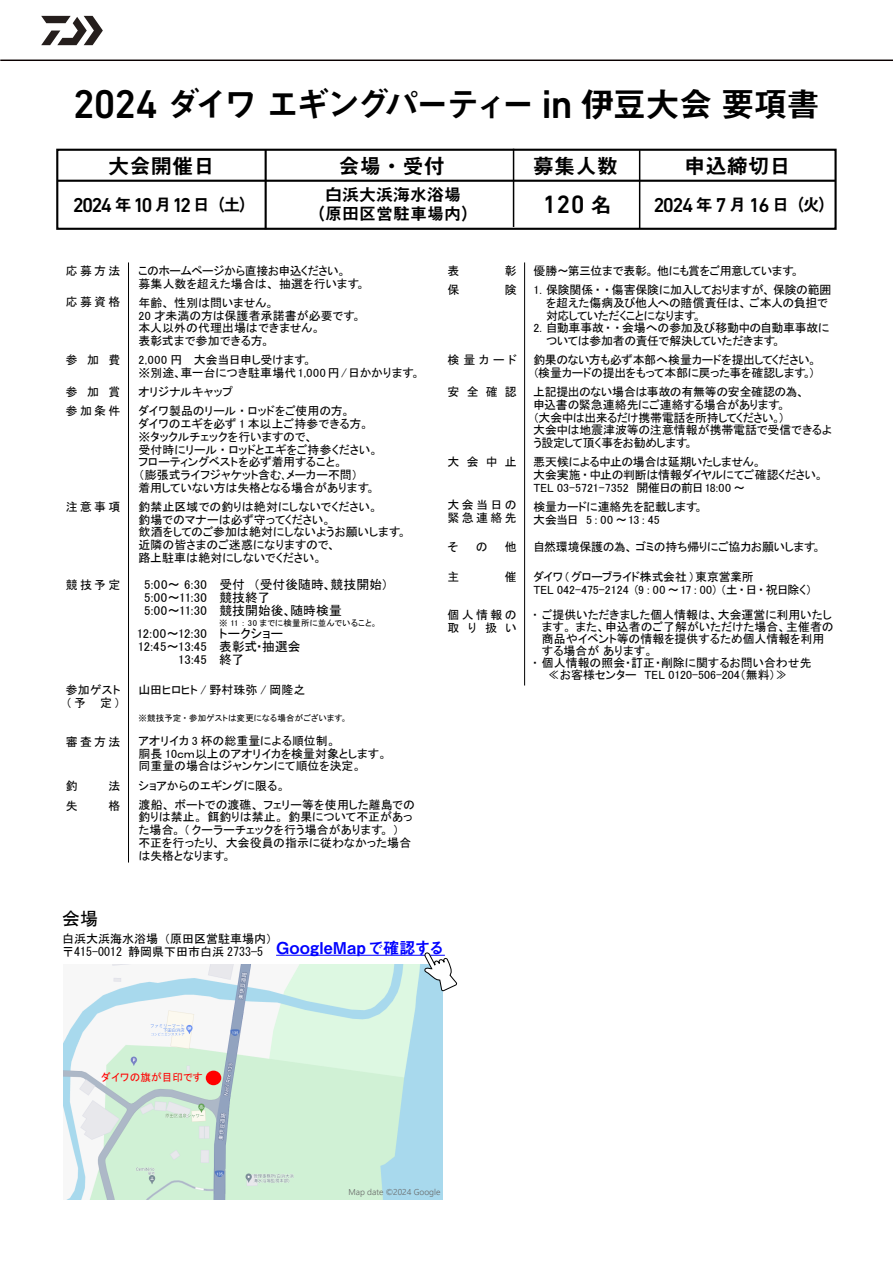
<style>
.page{position:relative;width:893px;height:1263px;background:#fff}
.page>*{position:absolute;margin:0;border:0;box-sizing:border-box;transform-origin:0 0}
.t1{font:34.05px "Midashi Go Pro MB31";letter-spacing:-.085em;color:#000}
.t2{font:500 25.5px "DIN Next LT Pro";color:#000}
.t3{font:21.3px "Midashi Go Pro MB31";color:#000}
.t4{font:500 20.4px "DIN Next LT Pro";letter-spacing:-.085em;color:#000}
.t5{font:18px "MS Gothic";color:#000}
.t6{font:16.95px/19.2px "Midashi Go Pro MB31";color:#000;text-align:center}
.t7{font:12.75px/12.8px "MS P Gothic";letter-spacing:.015em;color:#000}
.t8{font:12px/12.8px "MS Gothic";color:#000}
.t9{font:11.85px/12.8px "MS P Gothic";color:#000}
.t10{font:11.85px/12.8px "MS P Gothic";letter-spacing:-.02em;color:#000}
.t11{font:11.85px/12.8px "MS P Gothic";letter-spacing:-.025em;color:#000}
.t12{font:11.85px "MS P Gothic";letter-spacing:-.03em;color:#000}
.t13{font:11.85px/12.8px "MS P Gothic";letter-spacing:.205em;color:#000}
.t14{font:10.65px "MS P Gothic";color:#f00}
.t15{font:8.55px "MS P Gothic";letter-spacing:.02em;color:#000}
.t16{font:300 8.55px "Yu Gothic UI";color:#666}
.s1{font-family:"DIN Next LT Pro";font-weight:500;font-size:40.8px}
.s2{font-family:"Midashi Go Pro MB31";font-weight:400;font-size:21.3px}
.s3{font-family:"Midashi Go Pro MB31";font-weight:400;font-size:16.95px}
</style>
<div class="page">
<hr style="left:0;top:60px;width:893px;height:1px;background:#0a0000">
<svg style="left:41px;top:16px;width:62px;height:29px"></svg>
<hr style="left:128px;top:262px;width:1px;height:600px;background:#000">
<hr style="left:524px;top:262px;width:1px;height:423px;background:#000">
<img style="left:63px;top:965px;width:380px;height:234px">
<div style="left:206px;top:1070px;width:15px;height:15px;background:#f00;border-radius:50%"></div>
<hr style="left:276px;top:955px;width:169px;height:1px;background:#00f">
<svg style="left:423px;top:952px;width:35px;height:39px"></svg>
<svg style="left:56px;top:148px;width:781px;height:82px"></svg>
<hr style="left:57px;top:180px;width:778px;height:2px;background:#000">
<hr style="left:265px;top:149px;width:2px;height:80px;background:#000">
<hr style="left:513px;top:149px;width:1px;height:78px;background:#000">
<hr style="left:639px;top:150px;width:1px;height:79px;background:#000">
<h1 class="t1" style="left:73px;top:77px;width:749px"><span class="s1">2024</span> ダイワエギングパーティー <span class="s1">in</span> 伊豆大会要項書</h1>
<h3 class="t3" style="left:339px;top:149px;width:108px">会場・受付</h3>
<h3 class="t3" style="left:533px;top:149px;width:87px">募集人数</h3>
<h3 class="t3" style="left:684px;top:149px;width:108px">申込締切日</h3>
<h3 class="t6" style="left:308px;top:183px;width:172px">白浜大浜海水浴場<br>（原田区営駐車場内）</h3>
<h3 class="t3" style="left:108px;top:149px;width:108px">大会開催日</h3>
<h2 class="t2" style="left:543px;top:190px;width:70px">120 <span class="s2">名</span></h2>
<h3 class="t4" style="left:73px;top:193px;width:185px">2024 <span class="s3">年</span> 10 <span class="s3">月</span>12 <span class="s3">日（土）</span></h3>
<h3 class="t4" style="left:653px;top:193px;width:183px">2024 <span class="s3">年</span> 7 <span class="s3">月</span> 16 <span class="s3">日（火）</span></h3>
<p class="t9" style="left:66px;top:264px;width:56px">応募方法</p>
<p class="t9" style="left:66px;top:296px;width:56px">応募資格</p>
<p class="t9" style="left:66px;top:354px;width:56px">参加費</p>
<p class="t9" style="left:66px;top:382px;width:56px;line-height:19.2px">参加賞参加条件</p>
<p class="t9" style="left:66px;top:500px;width:56px">注意事項</p>
<p class="t9" style="left:66px;top:578px;width:56px">競技予定</p>
<p class="t9" style="left:66px;top:684px;width:56px">参加ゲスト（予 定）</p>
<p class="t9" style="left:66px;top:735px;width:56px">審査方法</p>
<p class="t9" style="left:66px;top:799px;width:13px">失</p>
<p class="t9" style="left:109px;top:799px;width:13px">格</p>
<p class="t9" style="left:138px;top:264px;width:228px">このホームページから直接お申込ください。<br>募集人数を超えた場合は、抽選を行います。</p>
<p class="t9" style="left:139px;top:296px;width:224px">年齢、性別は問いません。<br>20 才未満の方は保護者承諾書が必要です。本人以外の代理出場はできません。<br>表彰式まで参加できる方。</p>
<p class="t9" style="left:139px;top:354px;width:283px">2,000 円　 大会当日申し受けます。<br>※別途、車一台につき駐車場代1,000 円/日かかります。</p>
<p class="t9" style="left:138px;top:382px;width:213px;line-height:19.2px">オリジナルキャップ　　　　　　<br>ダイワ製品のリール・ロッドをご使用の方。</p>
<p class="t9" style="left:138px;top:417px;width:241px">ダイワのエギを必ず 1 本以上ご持参できる方。※タックルチェックを行いますので、<br>受付時にリール・ロッドとエギをご持参ください。フローティングベストを必ず着用すること。<br>（膨張式ライフジャケット含む､メーカー不問）<br>着用していない方は失格となる場合があります。</p>
<p class="t9" style="left:138px;top:500px;width:270px">釣禁止区域での釣りは絶対にしないでください。<br>釣場でのマナーは必ず守ってください。<br>飲酒をしてのご参加は絶対にしないようお願いします。近隣の皆さまのご迷惑になりますので、<br>路上駐車は絶対にしないでください。</p>
<p class="t7" style="left:144px;top:578px;width:64px;text-align:justify">5:00～ 6:30<br>5:00～11:30<br>5:00～11:30</p>
<p class="t7" style="left:137px;top:627px;width:72px;text-align:right">12:00～12:30<br>12:45～13:45<br>13:45</p>
<p class="t7" style="left:219px;top:578px;width:170px">受付　（受付後随時、競技開始）競技終了<br>競技開始後、随時検量</p>
<p class="t15" style="left:219px;top:618px;width:159px">※ 11 ： 30 までに検量所に並んでいること。</p>
<p class="t7" style="left:219px;top:627px;width:83px">トークショー<br>表彰式・抽選会終了</p>
<p class="t9" style="left:138px;top:683px;width:168px">山田ヒロヒト / 野村珠弥 / 岡隆之</p>
<p class="t15" style="left:139px;top:713px;width:210px">※競技予定・参加ゲストは変更になる場合がございます。</p>
<p class="t9" style="left:139px;top:734px;width:250px">アオリイカ 3 杯の総重量による順位制。<br>胴長 10ｃｍ以上のアオリイカを検量対象とします。同重量の場合はジャンケンにて順位を決定。</p>
<p class="t9" style="left:139px;top:776px;width:278px;line-height:19.2px">ショアからのエギングに限る。<br>渡船、ボートでの渡礁、フェリー等を使用した離島での</p>
<p class="t9" style="left:139px;top:811px;width:276px">釣りは禁止。餌釣りは禁止。釣果について不正があった場合。 ( クーラーチェックを行う場合があります。 )<br>不正を行ったり、大会役員の指示に従わなかった場合は失格となります。</p>
<p class="t9" style="left:448px;top:264px;width:13px">表</p>
<p class="t9" style="left:505px;top:264px;width:13px">彰</p>
<p class="t9" style="left:448px;top:283px;width:13px">保</p>
<p class="t9" style="left:505px;top:283px;width:13px">険</p>
<p class="t9" style="left:448px;top:354px;width:71px">検量カード</p>
<p class="t9" style="left:448px;top:385px;width:71px">安全確認</p>
<p class="t9" style="left:448px;top:456px;width:71px">大会中止</p>
<p class="t13" style="left:448px;top:498px;width:71px">大会当日の緊急連絡先</p>
<p class="t9" style="left:448px;top:541px;width:12px">そ</p>
<p class="t9" style="left:476px;top:541px;width:13px">の</p>
<p class="t9" style="left:505px;top:541px;width:13px">他</p>
<p class="t9" style="left:448px;top:570px;width:13px">主</p>
<p class="t9" style="left:505px;top:570px;width:13px">催</p>
<p class="t13" style="left:448px;top:609px;width:71px">個人情報の取り扱い</p>
<p class="t12" style="left:533px;top:265px;width:268px">優勝～第三位まで表彰。 他にも賞をご用意しています。</p>
<p class="t11" style="left:546px;top:283px;width:287px;text-indent:-13px">1. 保険関係・・傷害保険に加入しておりますが、保険の範囲を超えた傷病及び他人への賠償責任は、ご本人の負担で対応していただくことになります。</p>
<p class="t10" style="left:546px;top:322px;width:285px;text-indent:-13px">2. 自動車事故・・会場への参加及び移動中の自動車事故については参加者の責任で解決していただきます。</p>
<p class="t10" style="left:533px;top:354px;width:285px">釣果のない方も必ず本部へ検量カードを提出してください。（検量カードの提出をもって本部に戻った事を確認します。）</p>
<p class="t10" style="left:533px;top:385px;width:301px">上記提出のない場合は事故の有無等の安全確認の為、<br>申込書の緊急連絡先にご連絡する場合があります。<br>（大会中は出来るだけ携帯電話を所持してください。）<br>大会中は地震津波等の注意情報が携帯電話で受信できるよう設定して頂く事をお勧めします。</p>
<p class="t10" style="left:533px;top:456px;width:292px">悪天候による中止の場合は延期いたしません。<br>大会実施・中止の判断は情報ダイヤルにてご確認ください。<br>TEL 03-5721-7352　開催日の前日18:00 ～</p>
<p class="t9" style="left:533px;top:500px;width:171px">検量カードに連絡先を記載します。大会当日　5：00 ～13：45</p>
<p class="t10" style="left:533px;top:541px;width:290px">自然環境保護の為、ゴミの持ち帰りにご協力お願いします。</p>
<p class="t9" style="left:533px;top:570px;width:280px">ダイワ ( グローブライド株式会社 ) 東京営業所<br>TEL 042-475-2124 （9：00 ～17：00）（土・日・祝日除く）</p>
<p class="t9" style="left:542px;top:608px;width:293px;line-height:12px;text-indent:-9px">▪ ご提供いただきました個人情報は、大会運営に利用いたします。 また、申込者のご了解がいただけた場合、主催者の商品やイベント等の情報を提供するため個人情報を利用する場合が あります。　　　</p>
<p class="t9" style="left:548px;top:656px;width:265px;line-height:12px;text-indent:-15px">▪ 個人情報の照会・訂正・削除に関するお問い合わせ先≪お客様センター　TEL 0120-506-204（無料）≫</p>
<h3 class="t5" style="left:62px;top:909px;width:38px">会場</h3>
<p class="t8" style="left:62px;top:933px;width:384px">白浜大浜海水浴場（原田区営駐車場内）<br>〒415-0012 静岡県下田市白浜 2733−5 <sup>GoogleMapで確認する</sup></p>
<p class="t14" style="left:101px;top:1072px;width:103px">ダイワの旗が目印です</p>
<p class="t16" style="left:348px;top:1184px;width:94px">Map date ©2024 Google</p>
</div>
